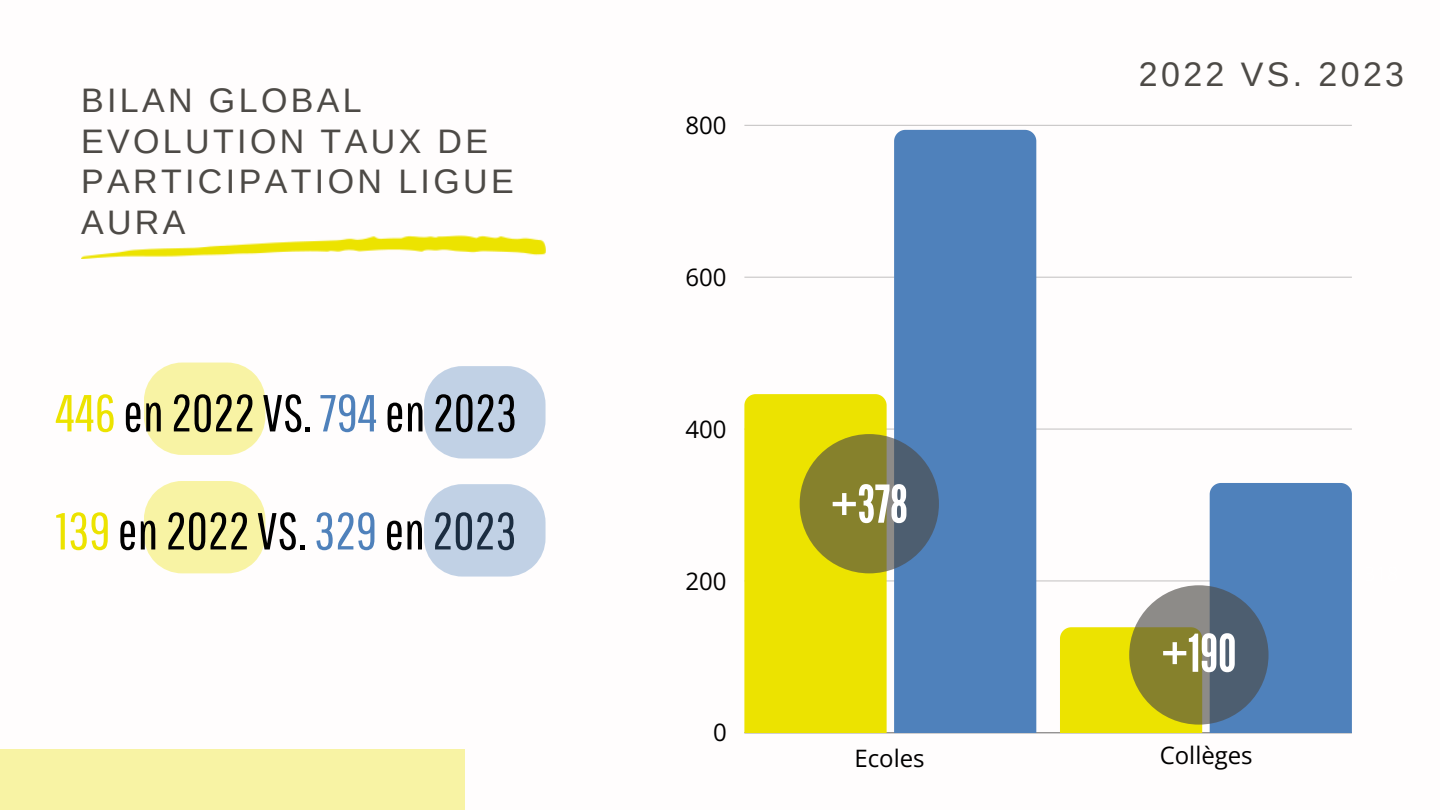
<style>
.page{position:relative;width:1440px;height:810px;background:#fff}
.page>*{position:absolute;margin:0;border:0;box-sizing:border-box;transform-origin:0 0}
.t1{font:52px "Pathway Gothic One";color:#000}
.t2{font:52px "League Gothic";color:#fff}
.t3{font:34px/40.5px "Arimo";letter-spacing:.1em;color:#4d4a46}
.t4{font:24px "Open Sans";color:#000}
.s1{color:#ece300}
.s2{color:#4f81bb}
</style>
<div class="page">
<div style="left:0;top:749px;width:465px;height:61px;background:#f8f3a4"></div>
<hr style="left:744px;top:581px;width:608px;height:1px;background:#000">
<hr style="left:744px;top:429px;width:608px;height:1px;background:#000">
<hr style="left:744px;top:277px;width:608px;height:1px;background:#000">
<hr style="left:744px;top:125px;width:608px;height:1px;background:#000">
<hr style="left:744px;top:732px;width:608px;height:1px;background:#000">
<div style="left:744px;top:394px;width:143px;height:339px;background:#ece300"></div>
<div style="left:894px;top:130px;width:142px;height:603px;background:#4f81bb"></div>
<div style="left:1060px;top:627px;width:142px;height:106px;background:#ece300"></div>
<div style="left:1210px;top:483px;width:142px;height:250px;background:#4f81bb"></div>
<img style="left:81px;top:235px;width:464px;height:23px">
<svg style="left:800px;top:434px;width:139px;height:139px;background:#7f844a"></svg>
<svg style="left:1129px;top:585px;width:140px;height:140px;background:#7d8566"></svg>
<svg style="left:144px;top:363px;width:121px;height:92px;background:#f8f4ad"></svg>
<svg style="left:424px;top:366px;width:121px;height:93px;background:#c8d6e7"></svg>
<svg style="left:144px;top:481px;width:121px;height:92px;background:#f8f4ad"></svg>
<svg style="left:424px;top:484px;width:121px;height:93px;background:#c8d6e7"></svg>
<h1 class="t3" style="left:81px;top:80px;width:434px">BILAN GLOBAL<br>EVOLUTION TAUX DE<br>PARTICIPATION LIGUE<br>AURA</h1>
<h2 class="t1" style="left:55px;top:382px;width:463px"><span class="s1">446</span> en 2022 VS.<span class="s2">794</span>en 2023</h2>
<h1 class="t1" style="left:56px;top:500px;width:462px"><span class="s1">139</span> en 2022 VS. <span class="s2">329</span> en 2023</h1>
<p class="t4" style="left:685px;top:108px;width:43px">800</p>
<p class="t4" style="left:685px;top:260px;width:43px">600</p>
<p class="t4" style="left:685px;top:412px;width:43px">400</p>
<p class="t4" style="left:685px;top:564px;width:43px">200</p>
<p class="t4" style="left:713px;top:716px;width:15px">0</p>
<h1 class="t2" style="left:831px;top:474px;width:79px">+378</h1>
<p class="t3" style="left:1139px;top:54px;width:267px">2022 VS. 2023</p>
<p class="t2" style="left:1161px;top:623px;width:77px">+190</p>
<p class="t4" style="left:854px;top:741px;width:72px">Ecoles</p>
<p class="t4" style="left:1160px;top:739px;width:94px">Collèges</p>
</div>
